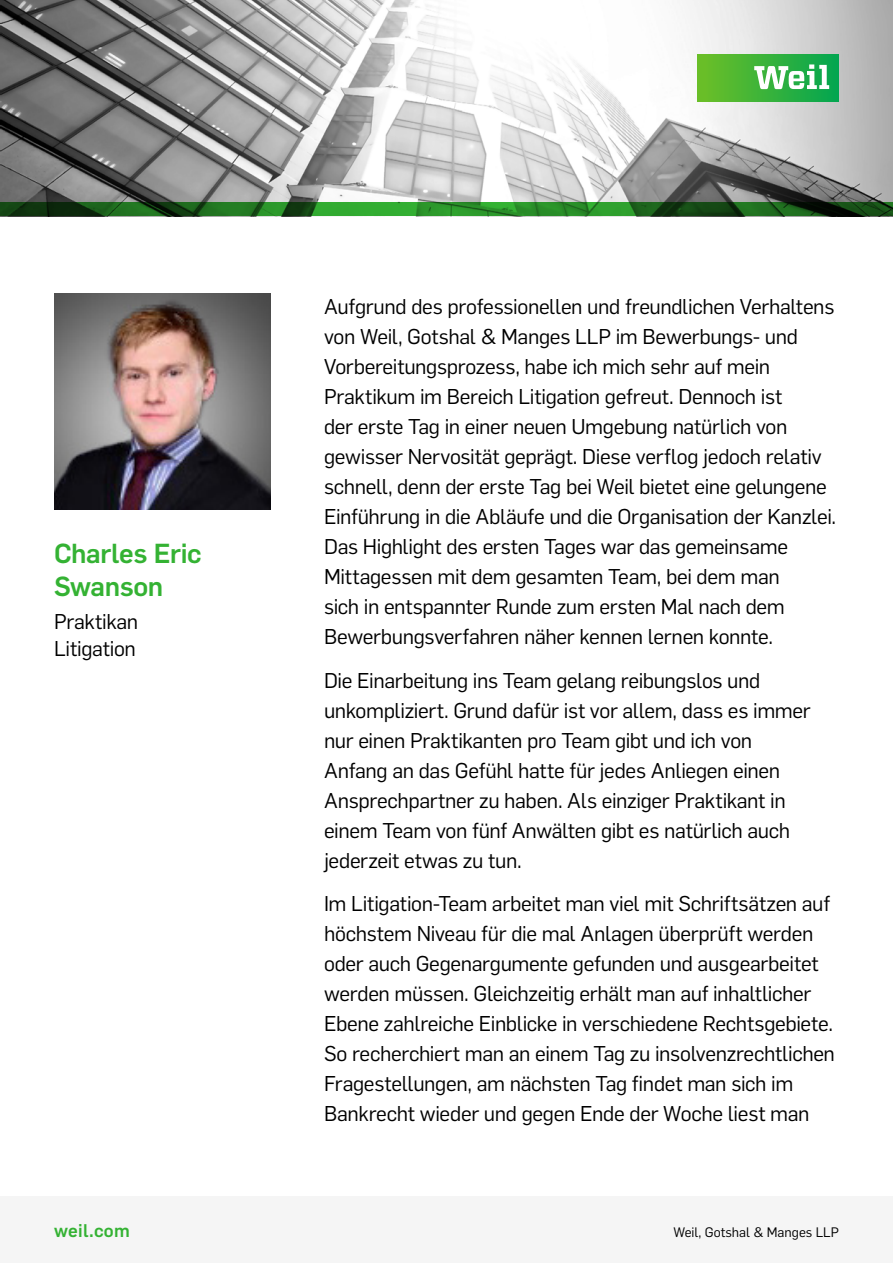
<style>
.page{position:relative;width:893px;height:1263px;background:#fff}
.page>*{position:absolute;margin:0;border:0;box-sizing:border-box;transform-origin:0 0}
.t1{font:500 27px/33px "Flama";letter-spacing:-.015em;color:#34b233}
.t2{font:21px/30px "Flama";letter-spacing:-.015em;color:#000}
.t3{font:500 18px "Flama";letter-spacing:.02em;color:#34b233}
.t4{font:13.5px "Flama";color:#000}
</style>
<div class="page">
<div style="left:0;top:1196px;width:893px;height:67px;background:#f5f5f5"></div>
<img style="left:0;top:0;width:893px;height:202px">
<div style="left:697px;top:54px;width:142px;height:47px;background:linear-gradient(to right,#6ebf26,#03a650)"></div>
<svg style="left:754px;top:64px;width:75px;height:25px"></svg>
<svg style="left:0;top:202px;width:893px;height:14px;background:#1e681d"></svg>
<img style="left:54px;top:294px;width:216px;height:216px">
<p class="t1" style="left:54px;top:535px;width:149px">Charles Eric<br>Swanson</p>
<p class="t2" style="left:54px;top:607px;width:86px;line-height:27px">Praktikan<br>Litigation</p>
<p class="t2" style="left:324px;top:290px;width:514px">Aufgrund des professionellen und freundlichen Verhaltens von Weil, Gotshal &amp; Manges LLP im Bewerbungs- und Vorbereitungsprozess, habe ich mich sehr auf mein Praktikum im Bereich Litigation gefreut. Dennoch ist<br>der erste Tag in einer neuen Umgebung natürlich von gewisser Nervosität geprägt. Diese verflog jedoch relativ schnell, denn der erste Tag bei Weil bietet eine gelungene Einführung in die Abläufe und die Organisation der Kanzlei.<br>Das Highlight des ersten Tages war das gemeinsame Mittagessen mit dem gesamten Team, bei dem man<br>sich in entspannter Runde zum ersten Mal nach dem Bewerbungsverfahren näher kennen lernen konnte.</p>
<p class="t2" style="left:324px;top:664px;width:488px">Die Einarbeitung ins Team gelang reibungslos und unkompliziert. Grund dafür ist vor allem, dass es immer nur einen Praktikanten pro Team gibt und ich von Anfang an das Gefühl hatte für jedes Anliegen einen Ansprechpartner zu haben. Als einziger Praktikant in einem Team von fünf Anwälten gibt es natürlich auch jederzeit etwas zu tun.</p>
<p class="t2" style="left:324px;top:887px;width:512px">Im Litigation-Team arbeitet man viel mit Schriftsätzen auf höchstem Niveau für die mal Anlagen überprüft werden oder auch Gegenargumente gefunden und ausgearbeitet werden müssen. Gleichzeitig erhält man auf inhaltlicher Ebene zahlreiche Einblicke in verschiedene Rechtsgebiete.<br>So recherchiert man an einem Tag zu insolvenzrechtlichen Fragestellungen, am nächsten Tag findet man sich im Bankrecht wieder und gegen Ende der Woche liest man</p>
<p class="t3" style="left:54px;top:1217px;width:77px">weil.com</p>
<p class="t4" style="left:673px;top:1223px;width:167px">Weil, Gotshal &amp; Manges LLP</p>
</div>
